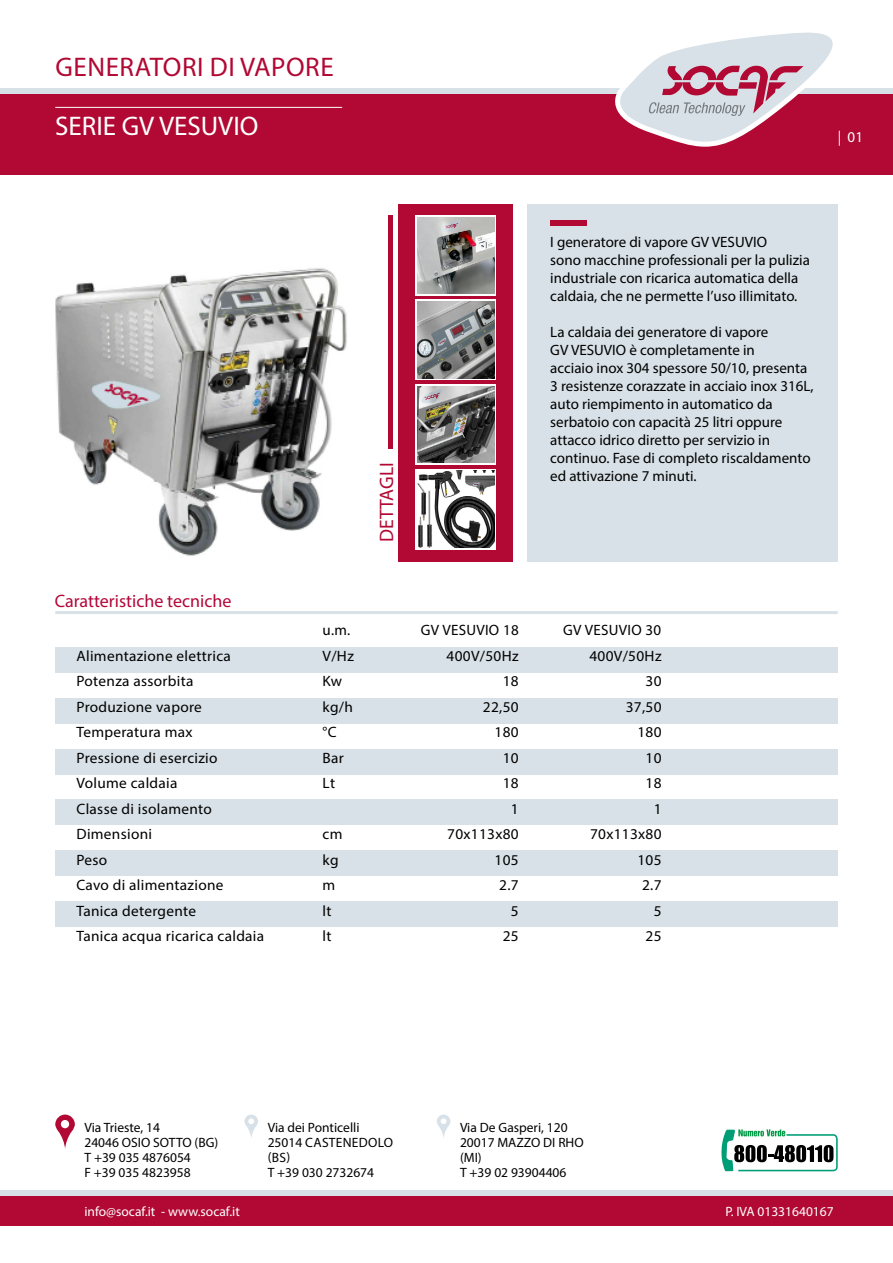
<style>
.page{position:relative;width:893px;height:1263px;background:#fff}
.page>*{position:absolute;margin:0;border:0;box-sizing:border-box;transform-origin:0 0}
.t1{font:27px "Myriad Pro";letter-spacing:.02em;color:#b10933}
.t2{font:27px "Myriad Pro";color:#fff}
.t3{font:19.5px "Myriad Pro";color:#b10933}
.t4{font:18px "Myriad Pro";color:#b20838}
.t5{font:15px/18px "Myriad Pro";color:#000}
.t6{font:15px "Myriad Pro";letter-spacing:.02em;color:#000}
.t7{font:15px "Myriad Pro";color:#fff}
.t8{font:13.5px/15px "Myriad Pro";color:#000}
.t9{font:13.5px "Myriad Pro";color:#fff}
</style>
<div class="page">
<div style="left:0;top:94px;width:893px;height:80px;background:#b10933"></div>
<div style="left:0;top:1196px;width:893px;height:29px;background:#b10933"></div>
<div style="left:0;top:88px;width:893px;height:6px;background:#d8e1e7"></div>
<div style="left:0;top:1190px;width:893px;height:6px;background:#d8e1e7"></div>
<hr style="left:55px;top:107px;width:287px;height:1px;background:#fff">
<svg style="left:55px;top:1114px;width:20px;height:35px"></svg>
<svg style="left:244px;top:1114px;width:14px;height:24px"></svg>
<svg style="left:437px;top:1114px;width:13px;height:24px"></svg>
<svg style="left:721px;top:1129px;width:117px;height:42px"></svg>
<img style="left:55px;top:268px;width:292px;height:288px">
<div style="left:527px;top:204px;width:311px;height:357px;background:#d8e1e7"></div>
<div style="left:550px;top:220px;width:36px;height:6px;background:#b10933"></div>
<div style="left:398px;top:204px;width:115px;height:357px;background:#b10933"></div>
<hr style="left:388px;top:215px;width:4px;height:234px;background:#b10933">
<svg style="left:415px;top:215px;width:81px;height:81px"></svg>
<svg style="left:415px;top:300px;width:81px;height:80px"></svg>
<svg style="left:415px;top:384px;width:81px;height:81px"></svg>
<svg style="left:415px;top:469px;width:81px;height:81px"></svg>
<img style="left:418px;top:217px;width:76px;height:77px">
<img style="left:418px;top:302px;width:76px;height:76px">
<img style="left:418px;top:386px;width:76px;height:77px">
<img style="left:418px;top:471px;width:76px;height:76px">
<div style="left:55px;top:647px;width:783px;height:26px;background:#d8e1e7"></div>
<hr style="left:55px;top:611px;width:783px;height:3px;background:#d8e1e6">
<div style="left:55px;top:698px;width:783px;height:26px;background:#d8e1e7"></div>
<div style="left:55px;top:749px;width:783px;height:26px;background:#d8e1e7"></div>
<div style="left:55px;top:799px;width:783px;height:26px;background:#d8e1e7"></div>
<div style="left:55px;top:850px;width:783px;height:26px;background:#d8e1e7"></div>
<div style="left:55px;top:901px;width:783px;height:26px;background:#d8e1e7"></div>
<svg style="left:615px;top:32px;width:218px;height:115px"></svg>
<h1 class="t1" style="left:56px;top:50px;width:280px">GENERATORI DI VAPORE</h1>
<h1 class="t2" style="left:55px;top:109px;width:205px">SERIE GV VESUVIO</h1>
<p class="t7" style="left:838px;top:128px;width:27px">| 01</p>
<p class="t4" style="left:55px;top:590px;width:178px">Caratteristiche tecniche</p>
<h2 class="t3" style="left:374px;top:542px;width:81px;rotate:-90deg">DETTAGLI</h2>
<p class="t5" style="left:550px;top:233px;width:261px">I generatore di vapore GV VESUVIO<br>sono macchine professionali per la pulizia industriale con ricarica automatica della caldaia, che ne permette l’uso illimitato.</p>
<p class="t5" style="left:550px;top:323px;width:265px">La caldaia dei generatore di vapore<br>GV VESUVIO è completamente in<br>acciaio inox 304 spessore 50/10, presenta 3 resistenze corazzate in acciaio inox 316L, auto riempimento in automatico da serbatoio con capacità 25 litri oppure attacco idrico diretto per servizio in continuo. Fase di completo riscaldamento ed attivazione 7 minuti.</p>
<p class="t5" style="left:323px;top:621px;width:29px">u.m.</p>
<p class="t6" style="left:421px;top:621px;width:100px">GV VESUVIO 18</p>
<p class="t6" style="left:563px;top:621px;width:100px">GV VESUVIO 30</p>
<p class="t6" style="left:77px;top:646px;width:156px">Alimentazione elettrica</p>
<p class="t5" style="left:323px;top:646px;width:33px">V/Hz</p>
<p class="t6" style="left:447px;top:646px;width:74px">400V/50Hz</p>
<p class="t6" style="left:589px;top:646px;width:74px">400V/50Hz</p>
<p class="t6" style="left:77px;top:672px;width:119px">Potenza assorbita</p>
<p class="t5" style="left:323px;top:672px;width:21px">Kw</p>
<p class="t5" style="left:503px;top:672px;width:18px">18</p>
<p class="t5" style="left:646px;top:672px;width:18px">30</p>
<p class="t6" style="left:77px;top:697px;width:127px">Produzione vapore</p>
<p class="t5" style="left:323px;top:697px;width:32px">kg/h</p>
<p class="t5" style="left:483px;top:697px;width:37px">22,50</p>
<p class="t5" style="left:626px;top:697px;width:37px">37,50</p>
<p class="t6" style="left:77px;top:723px;width:118px">Temperatura max</p>
<p class="t5" style="left:323px;top:723px;width:16px">°C</p>
<p class="t5" style="left:495px;top:723px;width:26px">180</p>
<p class="t5" style="left:637px;top:723px;width:26px">180</p>
<p class="t6" style="left:77px;top:748px;width:142px">Pressione di esercizio</p>
<p class="t5" style="left:323px;top:748px;width:23px">Bar</p>
<p class="t5" style="left:503px;top:748px;width:18px">10</p>
<p class="t5" style="left:646px;top:748px;width:18px">10</p>
<p class="t6" style="left:77px;top:774px;width:102px">Volume caldaia</p>
<p class="t5" style="left:323px;top:774px;width:14px">Lt</p>
<p class="t5" style="left:503px;top:774px;width:18px">18</p>
<p class="t5" style="left:646px;top:774px;width:18px">18</p>
<p class="t6" style="left:77px;top:799px;width:137px">Classe di isolamento</p>
<p class="t5" style="left:511px;top:799px;width:9px">1</p>
<p class="t5" style="left:654px;top:799px;width:9px">1</p>
<p class="t6" style="left:77px;top:825px;width:77px">Dimensioni</p>
<p class="t5" style="left:323px;top:825px;width:21px">cm</p>
<p class="t6" style="left:447px;top:825px;width:73px">70x113x80</p>
<p class="t6" style="left:590px;top:825px;width:73px">70x113x80</p>
<p class="t5" style="left:77px;top:850px;width:32px">Peso</p>
<p class="t5" style="left:323px;top:850px;width:18px">kg</p>
<p class="t5" style="left:495px;top:850px;width:26px">105</p>
<p class="t5" style="left:637px;top:850px;width:26px">105</p>
<p class="t6" style="left:77px;top:876px;width:148px">Cavo di alimentazione</p>
<p class="t5" style="left:322px;top:876px;width:14px">m</p>
<p class="t5" style="left:499px;top:876px;width:21px">2.7</p>
<p class="t5" style="left:642px;top:876px;width:21px">2.7</p>
<p class="t6" style="left:77px;top:901px;width:121px">Tanica detergente</p>
<p class="t5" style="left:322px;top:901px;width:10px">lt</p>
<p class="t5" style="left:511px;top:901px;width:9px">5</p>
<p class="t5" style="left:654px;top:901px;width:9px">5</p>
<p class="t6" style="left:77px;top:927px;width:189px">Tanica acqua ricarica caldaia</p>
<p class="t5" style="left:322px;top:927px;width:10px">lt</p>
<p class="t5" style="left:503px;top:927px;width:18px">25</p>
<p class="t5" style="left:645px;top:927px;width:18px">25</p>
<p class="t8" style="left:84px;top:1120px;width:135px">Via Trieste, 14<br>24046 OSIO SOTTO (BG)<br>T +39 035 4876054<br>F +39 035 4823958</p>
<p class="t8" style="left:268px;top:1120px;width:127px">Via dei Ponticelli<br>25014 CASTENEDOLO (BS)<br>T +39 030 2732674</p>
<p class="t8" style="left:460px;top:1120px;width:125px">Via De Gasperi, 120<br>20017 MAZZO DI RHO (MI)<br>T +39 02 93904406</p>
<p class="t9" style="left:84px;top:1202px;width:157px">info@socaf.it - www.socaf.it</p>
<p class="t9" style="left:725px;top:1202px;width:110px">P. IVA 01331640167</p>
</div>
